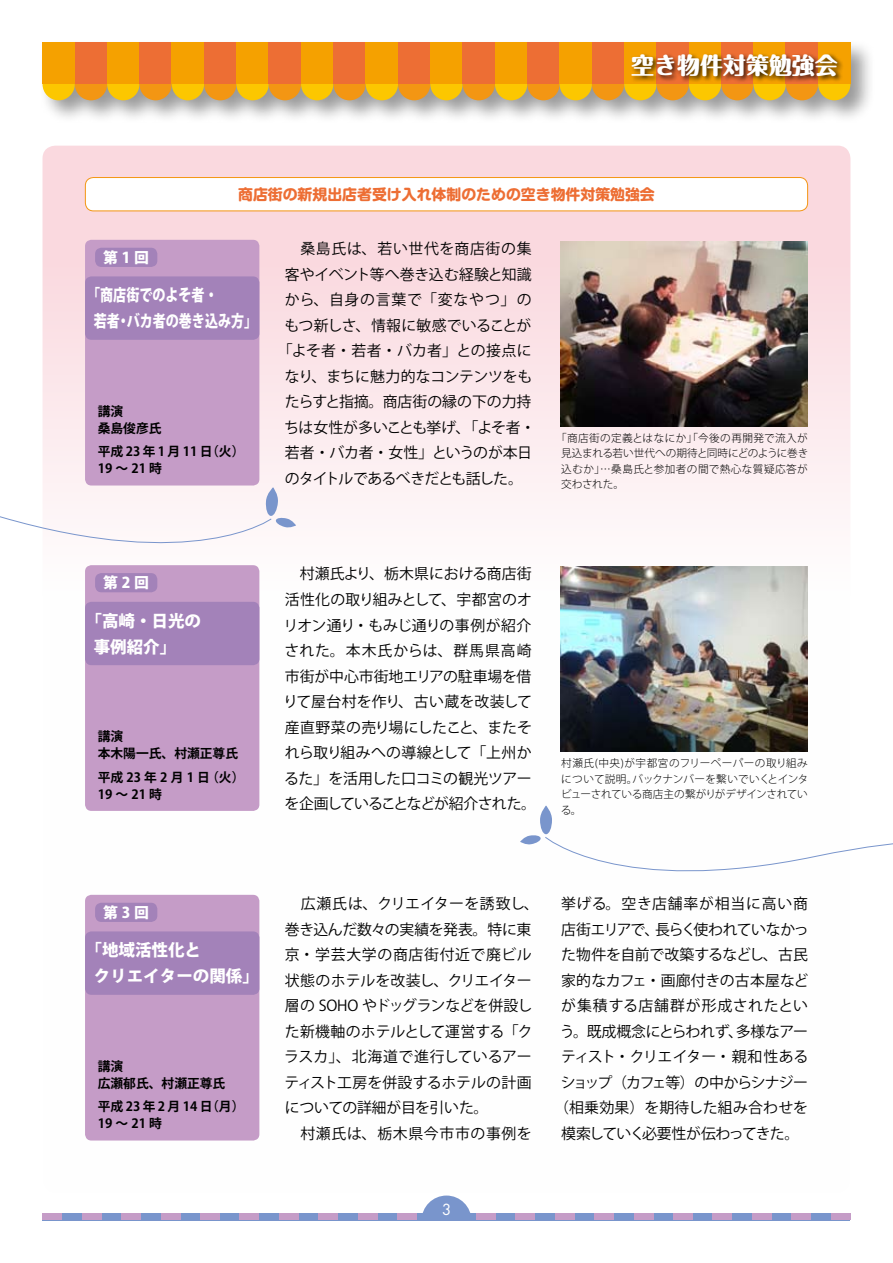
<style>
.page{position:relative;width:893px;height:1263px;background:#fff}
.page>*{position:absolute;margin:0;border:0;box-sizing:border-box;transform-origin:0 0}
.t1{font:800 22.95px "Maru Fo Pro";color:#fff}
.t2{font:800 16.5px/26px "Koz Go Pro";color:#fff}
.t3{font:800 16.5px/26px "Koz Go Pro";color:#fff;scale:.79 1}
.t4{font:14.85px/25.5px "Koz Go Pro";letter-spacing:-.005em;color:#000;text-align:center}
.t5{font:700 14.85px "Shin M Go Pro";color:#ed6e34}
.t6{font:800 14.85px "Koz Go Pro";letter-spacing:.25em;color:#fff}
.t7{font:14.85px "Futura";color:#fff}
.t8{font:700 12.75px/17px "Koz Go Pro";letter-spacing:.19em;color:#000}
.t9{font:700 12.75px/17px "Koz Go Pro";color:#000}
.t10{font:700 12.75px/17px "Koz Go Pro";letter-spacing:.25em;color:#000}
.t11{font:300 10.65px/15.6px "Koz Go Pro";letter-spacing:-.005em;color:#000;text-align:justify}
</style>
<div class="page">
<div style="left:38px;top:38px;width:837px;height:86px;background:#000;opacity:.4"></div>
<div style="left:43px;top:68px;width:32px;height:32px;background:#fcc700;border-radius:50%"></div>
<div style="left:43px;top:43px;width:32px;height:41px;background:#f5a100"></div>
<div style="left:75px;top:68px;width:32px;height:32px;background:#f39613;border-radius:50%"></div>
<div style="left:75px;top:43px;width:32px;height:41px;background:#ed6e34"></div>
<div style="left:107px;top:68px;width:32px;height:32px;background:#fcc700;border-radius:50%"></div>
<div style="left:107px;top:43px;width:32px;height:41px;background:#f5a100"></div>
<div style="left:139px;top:68px;width:33px;height:32px;background:#f39613;border-radius:50%"></div>
<div style="left:139px;top:43px;width:33px;height:41px;background:#ed6e34"></div>
<div style="left:172px;top:68px;width:32px;height:32px;background:#fcc700;border-radius:50%"></div>
<div style="left:172px;top:43px;width:32px;height:41px;background:#f5a100"></div>
<div style="left:204px;top:68px;width:32px;height:32px;background:#f39613;border-radius:50%"></div>
<div style="left:204px;top:43px;width:32px;height:41px;background:#ed6e34"></div>
<div style="left:236px;top:68px;width:33px;height:32px;background:#fcc700;border-radius:50%"></div>
<div style="left:236px;top:43px;width:33px;height:41px;background:#f5a100"></div>
<div style="left:269px;top:68px;width:32px;height:32px;background:#f39613;border-radius:50%"></div>
<div style="left:269px;top:43px;width:32px;height:41px;background:#ed6e34"></div>
<div style="left:301px;top:68px;width:32px;height:32px;background:#fcc700;border-radius:50%"></div>
<div style="left:301px;top:43px;width:32px;height:41px;background:#f5a100"></div>
<div style="left:333px;top:68px;width:33px;height:32px;background:#f39613;border-radius:50%"></div>
<div style="left:333px;top:43px;width:33px;height:41px;background:#ed6e34"></div>
<div style="left:366px;top:68px;width:32px;height:32px;background:#fcc700;border-radius:50%"></div>
<div style="left:366px;top:43px;width:32px;height:41px;background:#f5a100"></div>
<div style="left:398px;top:68px;width:32px;height:32px;background:#f39613;border-radius:50%"></div>
<div style="left:398px;top:43px;width:32px;height:41px;background:#ed6e34"></div>
<div style="left:430px;top:68px;width:33px;height:32px;background:#fcc700;border-radius:50%"></div>
<div style="left:430px;top:43px;width:33px;height:41px;background:#f5a100"></div>
<div style="left:463px;top:68px;width:32px;height:32px;background:#f39613;border-radius:50%"></div>
<div style="left:463px;top:43px;width:32px;height:41px;background:#ed6e34"></div>
<div style="left:495px;top:68px;width:32px;height:32px;background:#fcc700;border-radius:50%"></div>
<div style="left:495px;top:43px;width:32px;height:41px;background:#f5a100"></div>
<div style="left:527px;top:68px;width:33px;height:32px;background:#f39613;border-radius:50%"></div>
<div style="left:527px;top:43px;width:33px;height:41px;background:#ed6e34"></div>
<div style="left:560px;top:68px;width:32px;height:32px;background:#fcc700;border-radius:50%"></div>
<div style="left:560px;top:43px;width:32px;height:41px;background:#f5a100"></div>
<div style="left:592px;top:68px;width:32px;height:32px;background:#f39613;border-radius:50%"></div>
<div style="left:592px;top:43px;width:32px;height:41px;background:#ed6e34"></div>
<div style="left:624px;top:68px;width:33px;height:32px;background:#fcc700;border-radius:50%"></div>
<div style="left:624px;top:43px;width:33px;height:41px;background:#f5a100"></div>
<div style="left:657px;top:68px;width:32px;height:32px;background:#f39613;border-radius:50%"></div>
<div style="left:657px;top:43px;width:32px;height:41px;background:#ed6e34"></div>
<div style="left:689px;top:68px;width:32px;height:32px;background:#fcc700;border-radius:50%"></div>
<div style="left:689px;top:43px;width:32px;height:41px;background:#f5a100"></div>
<div style="left:721px;top:68px;width:32px;height:32px;background:#f39613;border-radius:50%"></div>
<div style="left:721px;top:43px;width:32px;height:41px;background:#ed6e34"></div>
<div style="left:753px;top:68px;width:33px;height:32px;background:#fcc700;border-radius:50%"></div>
<div style="left:753px;top:43px;width:33px;height:41px;background:#f5a100"></div>
<div style="left:786px;top:68px;width:32px;height:32px;background:#f39613;border-radius:50%"></div>
<div style="left:786px;top:43px;width:32px;height:41px;background:#ed6e34"></div>
<div style="left:818px;top:68px;width:32px;height:32px;background:#fcc700;border-radius:50%"></div>
<div style="left:818px;top:43px;width:32px;height:41px;background:#f5a100"></div>
<div style="left:43px;top:1213px;width:807px;height:7px;background:#7995cc"></div>
<div style="left:43px;top:1213px;width:19px;height:7px;background:#c59cc7"></div>
<div style="left:82px;top:1213px;width:20px;height:7px;background:#c59cc7"></div>
<div style="left:121px;top:1213px;width:20px;height:7px;background:#c59cc7"></div>
<div style="left:161px;top:1213px;width:19px;height:7px;background:#c59cc7"></div>
<div style="left:200px;top:1213px;width:20px;height:7px;background:#c59cc7"></div>
<div style="left:240px;top:1213px;width:19px;height:7px;background:#c59cc7"></div>
<div style="left:279px;top:1213px;width:20px;height:7px;background:#c59cc7"></div>
<div style="left:318px;top:1213px;width:20px;height:7px;background:#c59cc7"></div>
<div style="left:358px;top:1213px;width:19px;height:7px;background:#c59cc7"></div>
<div style="left:397px;top:1213px;width:20px;height:7px;background:#c59cc7"></div>
<div style="left:476px;top:1213px;width:20px;height:7px;background:#c59cc7"></div>
<div style="left:515px;top:1213px;width:20px;height:7px;background:#c59cc7"></div>
<div style="left:555px;top:1213px;width:20px;height:7px;background:#c59cc7"></div>
<div style="left:594px;top:1213px;width:20px;height:7px;background:#c59cc7"></div>
<div style="left:634px;top:1213px;width:19px;height:7px;background:#c59cc7"></div>
<div style="left:673px;top:1213px;width:20px;height:7px;background:#c59cc7"></div>
<div style="left:712px;top:1213px;width:20px;height:7px;background:#c59cc7"></div>
<div style="left:752px;top:1213px;width:20px;height:7px;background:#c59cc7"></div>
<div style="left:791px;top:1213px;width:20px;height:7px;background:#c59cc7"></div>
<div style="left:831px;top:1213px;width:19px;height:7px;background:#c59cc7"></div>
<div style="left:43px;top:146px;width:807px;height:1047px;background:linear-gradient(to bottom,#fbdfe4,#fff);border-radius:13px"></div>
<svg style="left:422px;top:1195px;width:49px;height:18px"></svg>
<div style="left:629px;top:52px;width:215px;height:31px;background:#000;opacity:.75"></div>
<div style="left:85px;top:178px;width:723px;height:33px;background:#fff;border-radius:8px"></div>
<div style="left:85px;top:177px;width:723px;height:34px;border:1px solid #f39613;border-radius:8px"></div>
<div style="left:85px;top:240px;width:174px;height:245px;background:#c59cc7;border-radius:6px"></div>
<div style="left:85px;top:895px;width:174px;height:245px;background:#c59cc7;border-radius:6px"></div>
<div style="left:85px;top:276px;width:174px;height:64px;background:#a382b9;border-radius:6px"></div>
<div style="left:85px;top:931px;width:174px;height:64px;background:#a382b9;border-radius:6px"></div>
<div style="left:95px;top:248px;width:62px;height:19px;background:#a382b9;border-radius:6px"></div>
<div style="left:95px;top:903px;width:62px;height:19px;background:#a382b9;border-radius:6px"></div>
<img style="left:560px;top:241px;width:248px;height:186px">
<div style="left:85px;top:565px;width:174px;height:246px;background:#c59cc7;border-radius:6px"></div>
<div style="left:85px;top:602px;width:174px;height:63px;background:#a382b9;border-radius:6px"></div>
<div style="left:95px;top:573px;width:62px;height:19px;background:#a382b9;border-radius:6px"></div>
<img style="left:560px;top:566px;width:248px;height:185px">
<svg style="left:0;top:461px;width:296px;height:113px"></svg>
<svg style="left:540px;top:805px;width:12px;height:29px"></svg>
<svg style="left:520px;top:816px;width:373px;height:82px"></svg>
<h1 class="t1" style="left:631px;top:47px;width:208px">空き物件対策勉強会</h1>
<p class="t5" style="left:238px;top:182px;width:418px">商店街の新規出店者受け入れ体制のための空き物件対策勉強会</p>
<p class="t4" style="left:278px;top:236px;width:259px">　桑島氏は、若い世代を商店街の集客やイベント等へ巻き込む経験と知識から、自身の言葉で「変なやつ」のもつ新しさ、情報に敏感でいることが「よそ者・若者・バカ者」との接点になり、まちに魅力的なコンテンツをもたらすと指摘。商店街の縁の下の力持ちは女性が多いことも挙げ、「よそ者・若者・バカ者・女性」というのが本日のタイトルであるべきだとも話した。</p>
<p class="t6" style="left:103px;top:248px;width:47px">第1回</p>
<p class="t3" style="left:94px;top:283px;width:208px;text-indent:-7px">「商店街でのよそ者・<br>若者・バカ者の巻き込み方」</p>
<p class="t9" style="left:98px;top:404px;width:65px">講演<br>桑島俊彦氏</p>
<p class="t11" style="left:561px;top:430px;width:248px;text-indent:-5px">「商店街の定義とはなにか」「今後の再開発で流入が見込まれる若い世代への期待と同時にどのように巻き込むか」…桑島氏と参加者の間で熱心な質疑応答が交わされた。</p>
<p class="t8" style="left:98px;top:444px;width:148px">平成23年1月11日（火）<br>19～21時</p>
<p class="t6" style="left:103px;top:573px;width:47px">第2回</p>
<p class="t2" style="left:94px;top:609px;width:109px;text-indent:-8px">「高崎・日光の事例紹介」</p>
<p class="t9" style="left:98px;top:729px;width:142px">講演<br>本木陽一氏、村瀬正尊氏</p>
<p class="t10" style="left:98px;top:769px;width:148px">平成23年2月1日（火）<br>19～21時</p>
<p class="t6" style="left:103px;top:903px;width:47px">第3回</p>
<p class="t2" style="left:94px;top:938px;width:167px;text-indent:-8px">「地域活性化と<br>クリエイターの関係」</p>
<p class="t9" style="left:98px;top:1058px;width:129px">講演<br>広瀬郁氏、村瀬正尊氏</p>
<p class="t8" style="left:98px;top:1099px;width:148px">平成23年2月14日（月）<br>19～21時</p>
<p class="t4" style="left:283px;top:562px;width:254px;text-align:left">　村瀬氏より、栃木県における商店街活性化の取り組みとして、宇都宮のオリオン通り・もみじ通りの事例が紹介された。本木氏からは、群馬県高崎市街が中心市街地エリアの駐車場を借りて屋台村を作り、古い蔵を改装して産直野菜の売り場にしたこと、またそれら取り組みへの導線として「上州かるた」を活用した口コミの観光ツアーを企画していることなどが紹介された。</p>
<p class="t11" style="left:561px;top:755px;width:249px">村瀬氏(中央)が宇都宮のフリーペーパーの取り組みについて説明。バックナンバーを繋いでいくとインタビューされている商店主の繋がりがデザインされている。</p>
<p class="t4" style="left:284px;top:891px;width:256px;text-align:left">　広瀬氏は、クリエイターを誘致し、巻き込んだ数々の実績を発表。特に東京・学芸大学の商店街付近で廃ビル状態のホテルを改装し、クリエイター層の SOHO やドッグランなどを併設した新機軸のホテルとして運営する「クラスカ」、北海道で進行しているアーティスト工房を併設するホテルの計画についての詳細が目を引いた。<br>　村瀬氏は、栃木県今市市の事例を</p>
<p class="t4" style="left:554px;top:891px;width:256px">挙げる。空き店舗率が相当に高い商店街エリアで、長らく使われていなかった物件を自前で改築するなどし、古民家的なカフェ・画廊付きの古本屋などが集積する店舗群が形成されたという。既成概念にとらわれず、多様なアーティスト・クリエイター・親和性あるショップ（カフェ等）の中からシナジー（相乗効果）を期待した組み合わせを模索していく必要性が伝わってきた。</p>
<p class="t7" style="left:442px;top:1199px;width:11px">3</p>
</div>
